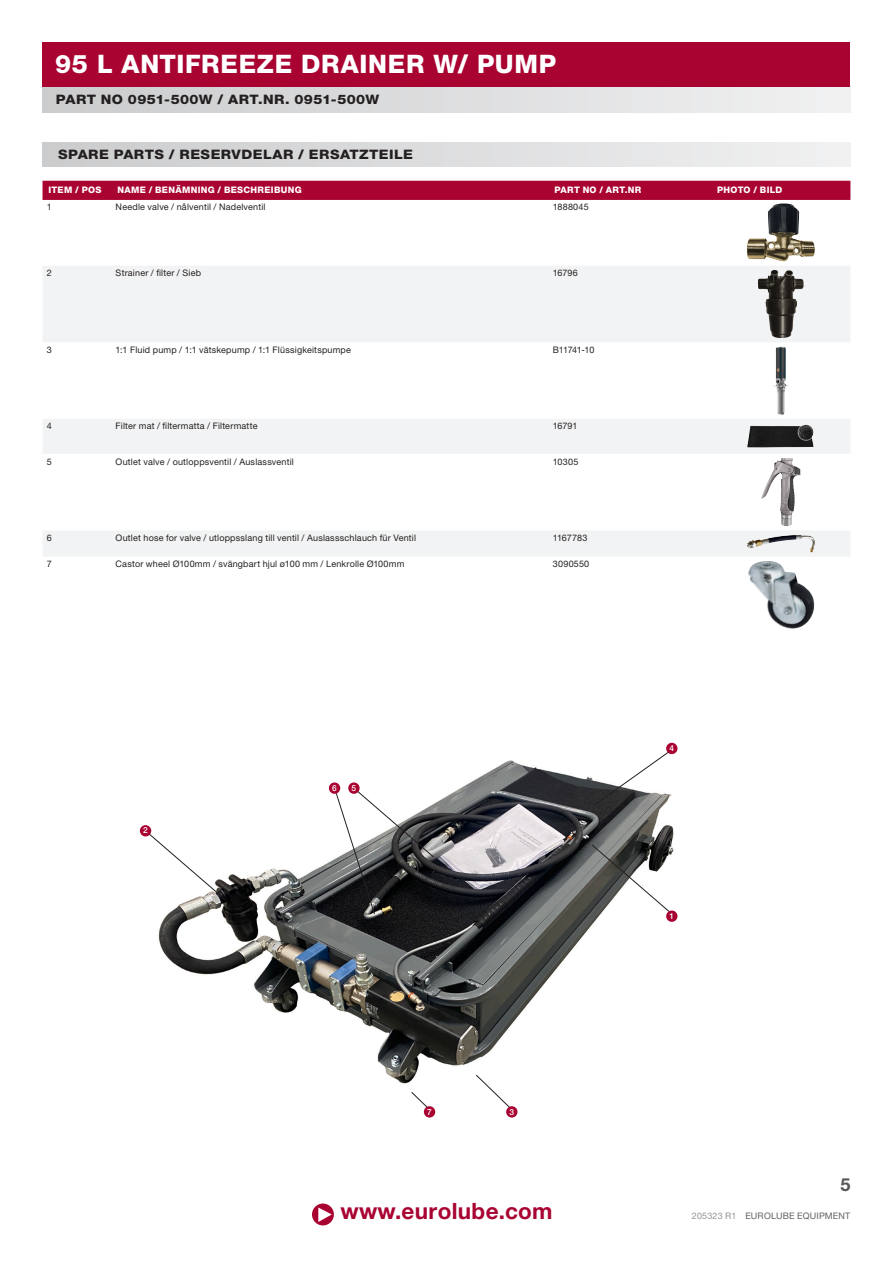
<style>
.page{position:relative;width:893px;height:1263px;background:#fff}
.page>*{position:absolute;margin:0;border:0;box-sizing:border-box;transform-origin:0 0}
.t1{font:800 25.5px "Helvetica Neue LT Std";letter-spacing:.03em;color:#fff}
.t2{font:700 22.5px "Helvetica Neue LT Std";letter-spacing:.015em;color:#a90332}
.t3{font:700 18px "Helvetica Neue LT Std";color:#57585a}
.Bildtext{font:800 13.05px "Helvetica Neue LT Std";letter-spacing:.03em;color:#231f20;scale:1.1 1}
.t4{font:9px "Helvetica Neue LT Std";letter-spacing:.02em;color:#231f20}
.t5{font:800 9px "Helvetica Neue LT Std";letter-spacing:.03em;color:#fff}
.t6{font:9px "Helvetica Neue LT Std";letter-spacing:.02em;color:#636366}
.t7{font:9px "Helvetica Neue LT Std";letter-spacing:-.05em;color:#231f20}
.t8{font:9px "Helvetica Neue LT Std";color:#231f20}
.t9{font:500 8.25px "Helvetica Neue LT Std";color:#fff}
.s1{color:#939598}
</style>
<div class="page">
<div style="left:312px;top:1203px;width:22px;height:22px;background:#a90332;border-radius:50%"></div>
<svg style="left:318px;top:1207px;width:14px;height:15px"></svg>
<div style="left:43px;top:86px;width:807px;height:26px;background:linear-gradient(to right,#cbcbcc,#f0f1f2)"></div>
<div style="left:43px;top:43px;width:807px;height:44px;background:#a90332"></div>
<div style="left:43px;top:181px;width:807px;height:19px;background:#a90332"></div>
<svg style="left:43px;top:266px;width:807px;height:290px"></svg>
<img style="left:747px;top:203px;width:68px;height:58px">
<img style="left:758px;top:270px;width:46px;height:68px">
<img style="left:773px;top:346px;width:16px;height:69px">
<svg style="left:788px;top:425px;width:17px;height:1px"></svg>
<img style="left:761px;top:458px;width:39px;height:68px">
<img style="left:747px;top:535px;width:53px;height:13px">
<img style="left:748px;top:561px;width:67px;height:68px">
<div style="left:43px;top:142px;width:807px;height:25px;background:linear-gradient(to right,#cbcbcc,#f0f1f2)"></div>
<img style="left:139px;top:743px;width:539px;height:368px">
<svg style="left:592px;top:844px;width:80px;height:70px"></svg>
<svg style="left:596px;top:751px;width:73px;height:53px"></svg>
<svg style="left:476px;top:1074px;width:36px;height:36px"></svg>
<svg style="left:411px;top:1092px;width:19px;height:18px"></svg>
<svg style="left:145px;top:830px;width:81px;height:70px"></svg>
<svg style="left:334px;top:788px;width:100px;height:126px"></svg>
<div style="left:666px;top:910px;width:11px;height:12px;background:#a90332;border-radius:50%"></div>
<div style="left:666px;top:743px;width:11px;height:11px;background:#a90332;border-radius:50%"></div>
<div style="left:506px;top:1106px;width:11px;height:11px;background:#a90332;border-radius:50%"></div>
<div style="left:424px;top:1106px;width:11px;height:11px;background:#a90332;border-radius:50%"></div>
<div style="left:140px;top:825px;width:11px;height:11px;background:#a90332;border-radius:50%"></div>
<div style="left:348px;top:782px;width:12px;height:12px;background:#a90332;border-radius:50%"></div>
<div style="left:329px;top:782px;width:11px;height:12px;background:#a90332;border-radius:50%"></div>
<h1 class="t1" style="left:55px;top:49px;width:503px">95 L ANTIFREEZE DRAINER W/ PUMP</h1>
<h3 class="Bildtext" style="left:56px;top:92px;width:295px">PART NO 0951-500W / ART.NR. 0951-500W</h3>
<p class="Bildtext" style="left:58px;top:146px;width:324px">SPARE PARTS / RESERVDELAR / ERSATZTEILE</p>
<p class="t5" style="left:49px;top:185px;width:54px">ITEM / POS</p>
<p class="t5" style="left:117px;top:185px;width:186px">NAME / BENÄMNING / BESCHREIBUNG</p>
<p class="t5" style="left:555px;top:185px;width:88px">PART NO / ART.NR</p>
<p class="t5" style="left:717px;top:185px;width:67px">PHOTO / BILD</p>
<p class="t4" style="left:47px;top:201px;width:7px">1</p>
<p class="t4" style="left:116px;top:201px;width:151px">Needle valve / nålventil / Nadelventil</p>
<p class="t4" style="left:553px;top:201px;width:37px">1888045</p>
<p class="t4" style="left:47px;top:268px;width:7px">2</p>
<p class="t4" style="left:116px;top:268px;width:87px">Strainer / filter / Sieb</p>
<p class="t4" style="left:553px;top:268px;width:27px">16796</p>
<p class="t4" style="left:47px;top:344px;width:7px">3</p>
<p class="t4" style="left:116px;top:344px;width:237px">1:1 Fluid pump / 1:1 vätskepump / 1:1 Flüssigkeitspumpe</p>
<p class="t7" style="left:553px;top:344px;width:43px">B11741-10</p>
<p class="t4" style="left:47px;top:421px;width:7px">4</p>
<p class="t4" style="left:116px;top:421px;width:143px">Filter mat / filtermatta / Filtermatte</p>
<p class="t4" style="left:553px;top:421px;width:26px">16791</p>
<p class="t4" style="left:47px;top:456px;width:7px">5</p>
<p class="t4" style="left:116px;top:456px;width:180px">Outlet valve / outloppsventil / Auslassventil</p>
<p class="t4" style="left:553px;top:456px;width:27px">10305</p>
<p class="t4" style="left:47px;top:532px;width:7px">6</p>
<p class="t4" style="left:116px;top:532px;width:302px">Outlet hose for valve / utloppsslang till ventil / Auslassschlauch für Ventil</p>
<p class="t8" style="left:553px;top:532px;width:36px">1167783</p>
<p class="t4" style="left:47px;top:559px;width:7px">7</p>
<p class="t4" style="left:116px;top:559px;width:290px">Castor wheel Ø100mm / svängbart hjul ø100 mm / Lenkrolle Ø100mm</p>
<p class="t4" style="left:553px;top:559px;width:38px">3090550</p>
<p class="t9" style="left:143px;top:826px;width:6px">2</p>
<p class="t9" style="left:332px;top:783px;width:6px">6</p>
<p class="t9" style="left:352px;top:783px;width:6px">5</p>
<p class="t9" style="left:427px;top:1107px;width:6px">7</p>
<p class="t9" style="left:509px;top:1107px;width:6px">3</p>
<p class="t9" style="left:669px;top:743px;width:6px">4</p>
<p class="t9" style="left:669px;top:911px;width:6px">1</p>
<h3 class="t3" style="left:840px;top:1173px;width:12px">5</h3>
<h2 class="t2" style="left:340px;top:1197px;width:214px">www.eurolube.com</h2>
<p class="t6" style="left:692px;top:1210px;width:160px"><span class="s1">205323 R1</span> EUROLUBE EQUIPMENT</p>
</div>
